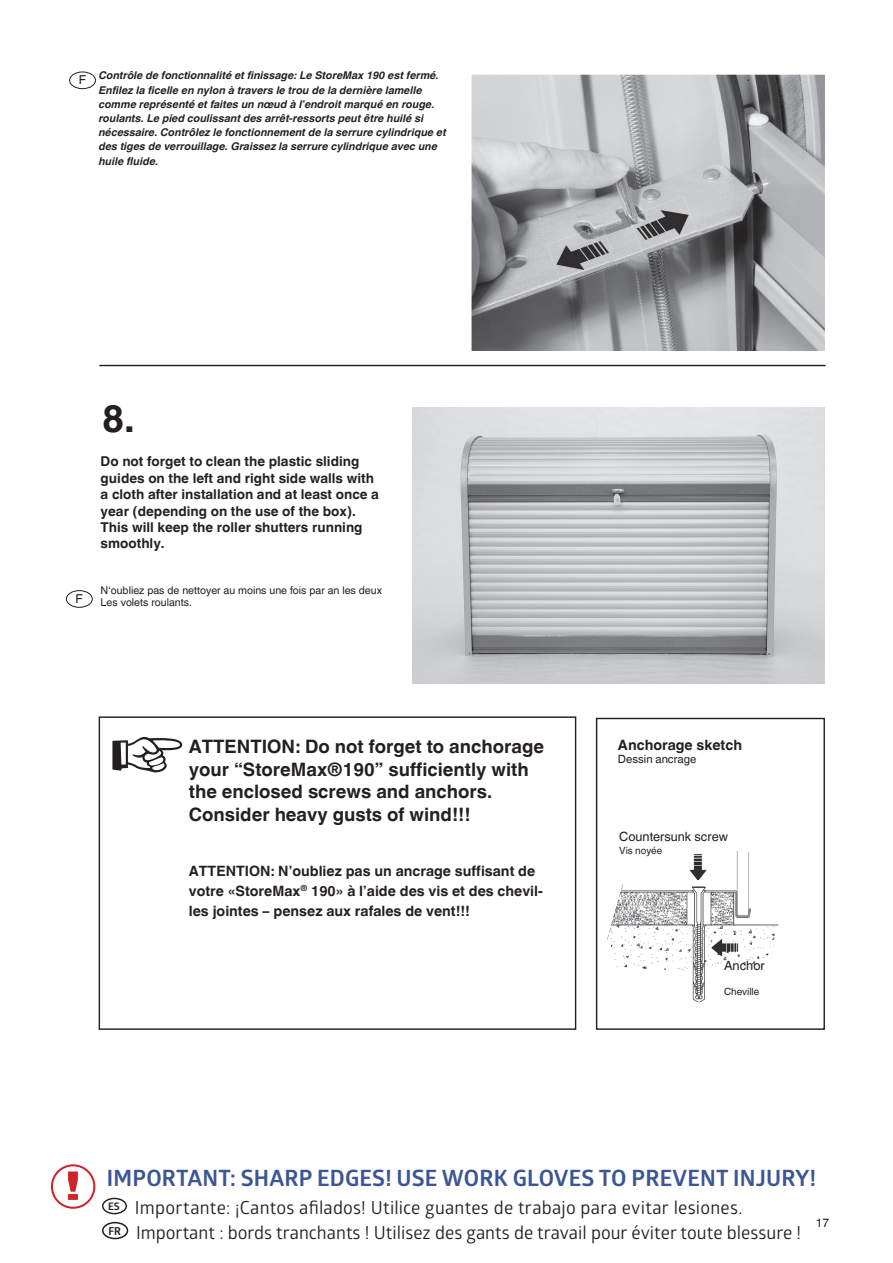
<style>
.page{position:relative;width:893px;height:1263px;background:#fff}
.page>*{position:absolute;margin:0;border:0;box-sizing:border-box;transform-origin:0 0}
.t1{font:700 38.4px "Helvetica World";color:#242021}
.t2{font:700 22.5px "Glober";letter-spacing:.01em;color:#3c5695}
.t3{font:700 18.45px/22.8px "Helvetica World";color:#242021}
.t4{font:18px/24.9px "Glober";color:#231f20}
.t5{font:700 14.25px/20px "Helvetica World";color:#242021}
.t6{font:700 13.5px/16.4px "Helvetica World";color:#242021}
.t7{font:12.75px "Helvetica World";color:#242021}
.t8{font:12.3px "Helvetica World";color:#231f20}
.t9{font:12px "Helvetica World";color:#231f20}
.t10{font:11.4px "Helvetica World";color:#242021}
.t11{font:italic 700 10.65px/14.2px "Helvetica World";color:#231f20}
.t12{font:10.65px/12.8px "Helvetica World";color:#242021}
.t13{font:9.9px "Helvetica World";color:#231f20}
.t14{font:9.9px "Helvetica World";color:#242021}
</style>
<div class="page">
<img style="left:412px;top:408px;width:413px;height:276px">
<div style="left:596px;top:718px;width:229px;height:312px;border:1px solid #231f20"></div>
<img style="left:607px;top:850px;width:171px;height:152px">
<img style="left:472px;top:75px;width:353px;height:276px">
<div style="left:69px;top:72px;width:27px;height:17px;border:1px solid #231f20;border-radius:50%"></div>
<img style="left:629px;top:196px;width:70px;height:62px">
<img style="left:547px;top:224px;width:70px;height:62px">
<div style="left:99px;top:716px;width:477px;height:314px;border:1px solid #231f20"></div>
<svg style="left:112px;top:737px;width:70px;height:35px"></svg>
<div style="left:66px;top:590px;width:27px;height:18px;border:1px solid #231f20;border-radius:50%"></div>
<img style="left:681px;top:850px;width:26px;height:30px">
<img style="left:712px;top:931px;width:34px;height:25px">
<hr style="left:99px;top:365px;width:727px;height:1px;background:#231f20">
<div style="left:51px;top:1164px;width:44px;height:45px;border:2px solid #d1232a;border-radius:50%"></div>
<svg style="left:68px;top:1171px;width:10px;height:29px"></svg>
<div style="left:102px;top:1198px;width:25px;height:16px;border:1px solid #231f20;border-radius:50%"></div>
<div style="left:102px;top:1222px;width:26px;height:17px;border:2px solid #231f20;border-radius:50%"></div>
<p class="t8" style="left:79px;top:73px;width:9px">F</p>
<p class="t11" style="left:99px;top:69px;width:349px">Contrôle de fonctionnalité et finissage: Le StoreMax 190 est fermé.<br>Enfilez la ficelle en nylon à travers le trou de la dernière lamelle comme représenté et faites un nœud à l’endroit marqué en rouge. roulants. Le pied coulissant des arrêt-ressorts peut être huilé si nécessaire. Contrôlez le fonctionnement de la serrure cylindrique et des tiges de verrouillage. Graissez la serrure cylindrique avec une huile fluide.</p>
<p class="t8" style="left:75px;top:592px;width:9px">F</p>
<h1 class="t1" style="left:102px;top:396px;width:34px">8.</h1>
<p class="t6" style="left:101px;top:454px;width:280px">Do not forget to clean the plastic sliding guides on the left and right side walls with a cloth after installation and at least once a year (depending on the use of the box).<br>This will keep the roller shutters running smoothly.</p>
<p class="t12" style="left:101px;top:584px;width:283px">N‘oubliez pas de nettoyer au moins une fois par an les deux<br>Les volets roulants.</p>
<h3 class="t3" style="left:189px;top:735px;width:357px">ATTENTION: Do not forget to anchorage your “StoreMax®190” sufficiently with the enclosed screws and anchors.<br>Consider heavy gusts of wind!!!</h3>
<h3 class="t5" style="left:189px;top:861px;width:356px">ATTENTION: N’oubliez pas un ancrage suffisant de votre «StoreMax<sup>®</sup> 190» à l’aide des vis et des chevil&shy;les jointes – pensez aux rafales de vent!!!</h3>
<h3 class="t5" style="left:618px;top:735px;width:126px">Anchorage sketch</h3>
<p class="t10" style="left:618px;top:752px;width:80px">Dessin ancrage</p>
<p class="t7" style="left:619px;top:829px;width:110px">Countersunk screw</p>
<p class="t14" style="left:619px;top:845px;width:45px">Vis noyée</p>
<p class="t7" style="left:724px;top:958px;width:42px">Anchor</p>
<p class="t13" style="left:724px;top:985px;width:37px">Cheville</p>
<h2 class="t2" style="left:107px;top:1162px;width:711px">IMPORTANT: SHARP EDGES! USE WORK GLOVES TO PREVENT INJURY!</h2>
<h3 class="t4" style="left:108px;top:1195px;width:694px"><sup>ES</sup> Importante: ¡Cantos afilados! Utilice guantes de trabajo para evitar lesiones.<br><sup>FR</sup> Important : bords tranchants ! Utilisez des gants de travail pour éviter toute blessure !</h3>
<p class="t9" style="left:816px;top:1216px;width:15px">17</p>
</div>
